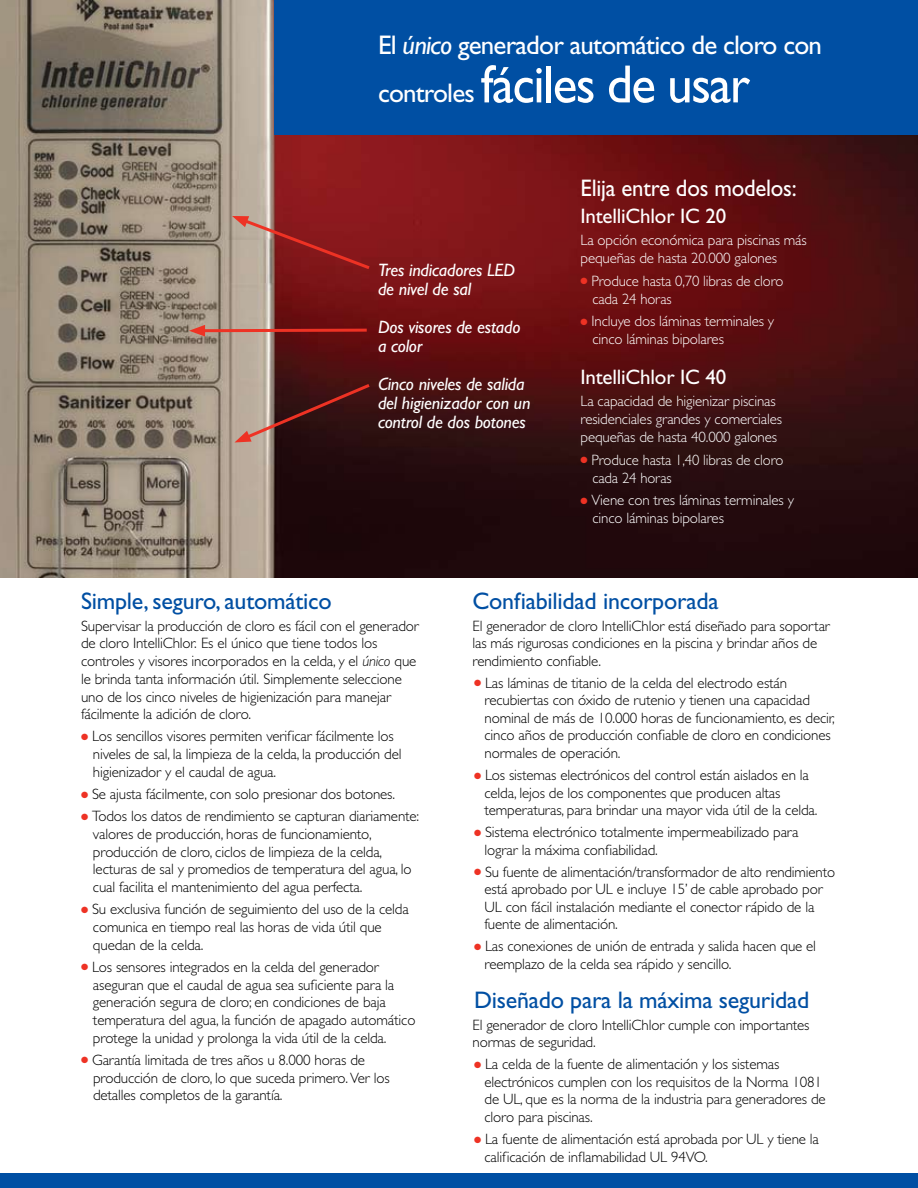
<style>
.page{position:relative;width:918px;height:1188px;background:#fff}
.page>*{position:absolute;margin:0;border:0;box-sizing:border-box;transform-origin:0 0}
.t1{font:54px "Gill Sans Std";letter-spacing:-.03em;color:#fff;scale:.95 1}
.t2{font:27px "Gill Sans Std";letter-spacing:-.03em;color:#fff}
.t3{font:24px "Gill Sans Std";letter-spacing:-.01em;color:#004fa3}
.t4{font:24px "Gill Sans Std";letter-spacing:-.01em;color:#fff;scale:.95 1}
.t5{font:21px "Gill Sans Std";letter-spacing:-.01em;color:#fff}
.t6{font:italic 18px/19.5px "Gill Sans Std";letter-spacing:-.01em;color:#fff}
.t7{font:300 15px/17.7px "Gill Sans Std";letter-spacing:-.01em;color:#000}
.t8{font:300 15px/18px "Gill Sans Std";letter-spacing:-.01em;color:#fff}
.s1{font-style:italic}
.s2{font-size:27px}
.s3{color:#ee3224}
</style>
<div class="page">
<img style="left:0;top:0;width:918px;height:578px">
<div style="left:274px;top:0;width:644px;height:135px;background:#004fa3"></div>
<div style="left:0;top:1174px;width:918px;height:14px;background:#004fa3"></div>
<svg style="left:189px;top:325px;width:181px;height:12px;background:#a34941"></svg>
<svg style="left:232px;top:216px;width:141px;height:56px;background:#9a423f"></svg>
<svg style="left:235px;top:381px;width:138px;height:61px;background:#613b37"></svg>
<h2 class="t2" style="left:378px;top:30px;width:446px">El <span class="s1">único</span> generador automático de cloro con</h2>
<h1 class="t1" style="left:378px;top:53px;width:393px"><span class="s2">controles</span> fáciles de usar</h1>
<p class="t6" style="left:378px;top:260px;width:139px">Tres indicadores LED de nivel de sal</p>
<p class="t6" style="left:378px;top:317px;width:144px">Dos visores de estado a color</p>
<p class="t6" style="left:378px;top:374px;width:154px">Cinco niveles de salida del higienizador con un control de dos botones</p>
<h3 class="t4" style="left:580px;top:174px;width:229px">Elija entre dos modelos:</h3>
<h3 class="t5" style="left:580px;top:204px;width:147px">IntelliChlor IC 20</h3>
<p class="t8" style="left:580px;top:231px;width:228px">La opción económica para piscinas más pequeñas de hasta 20.000 galones</p>
<p class="t8" style="left:593px;top:272px;width:192px;text-indent:-12px"><span class="s3">●</span> Produce hasta 0,70 libras de cloro cada 24 horas</p>
<p class="t8" style="left:593px;top:312px;width:183px;text-indent:-12px"><span class="s3">●</span> Incluye dos láminas terminales y cinco láminas bipolares</p>
<h3 class="t5" style="left:580px;top:365px;width:147px">IntelliChlor IC 40</h3>
<p class="t8" style="left:580px;top:392px;width:203px">La capacidad de higienizar piscinas residenciales grandes y comerciales pequeñas de hasta 40.000 galones</p>
<p class="t8" style="left:593px;top:451px;width:192px;text-indent:-12px"><span class="s3">●</span> Produce hasta 1,40 libras de cloro cada 24 horas</p>
<p class="t8" style="left:593px;top:491px;width:203px;text-indent:-12px"><span class="s3">●</span> Viene con tres láminas terminales y cinco láminas bipolares</p>
<h3 class="t3" style="left:81px;top:587px;width:252px">Simple, seguro, automático</h3>
<p class="t7" style="left:81px;top:617px;width:339px">Supervisar la producción de cloro es fácil con el generador de cloro IntelliChlor. Es el único que tiene todos los controles y visores incorporados en la celda, y el <span class="s1">único</span> que le brinda tanta información útil. Simplemente seleccione uno de los cinco niveles de higienización para manejar fácilmente la adición de cloro.</p>
<p class="t7" style="left:93px;top:728px;width:310px;text-indent:-12px"><span class="s3">●</span> Los sencillos visores permiten verificar fácilmente los niveles de sal, la limpieza de la celda, la producción del higienizador y el caudal de agua.</p>
<p class="t7" style="left:81px;top:785px;width:316px"><span class="s3">●</span> Se ajusta fácilmente, con solo presionar dos botones.</p>
<p class="t7" style="left:93px;top:808px;width:328px;text-indent:-12px"><span class="s3">●</span> Todos los datos de rendimiento se capturan diariamente: valores de producción, horas de funcionamiento, producción de cloro, ciclos de limpieza de la celda, lecturas de sal y promedios de temperatura del agua, lo cual facilita el mantenimiento del agua perfecta.</p>
<p class="t7" style="left:93px;top:901px;width:317px;text-indent:-12px"><span class="s3">●</span> Su exclusiva función de seguimiento del uso de la celda comunica en tiempo real las horas de vida útil que quedan de la celda.</p>
<p class="t7" style="left:93px;top:958px;width:324px;text-indent:-12px"><span class="s3">●</span> Los sensores integrados en la celda del generador aseguran que el caudal de agua sea suficiente para la generación segura de cloro; en condiciones de baja temperatura del agua, la función de apagado automático protege la unidad y prolonga la vida útil de la celda.</p>
<p class="t7" style="left:93px;top:1051px;width:298px;text-indent:-12px"><span class="s3">●</span> Garantía limitada de tres años u 8.000 horas de producción de cloro, lo que suceda primero. Ver los detalles completos de la garantía.</p>
<h3 class="t3" style="left:472px;top:587px;width:248px">Confiabilidad incorporada</h3>
<p class="t7" style="left:472px;top:617px;width:359px">El generador de cloro IntelliChlor está diseñado para soportar las más rigurosas condiciones en la piscina y brindar años de rendimiento confiable.</p>
<p class="t7" style="left:484px;top:674px;width:352px;text-indent:-10px"><span class="s3">●</span> Las láminas de titanio de la celda del electrodo están recubiertas con óxido de rutenio y tienen una capacidad nominal de más de 10.000 horas de funcionamiento, es decir, cinco años de producción confiable de cloro en condiciones normales de operación.</p>
<p class="t7" style="left:484px;top:766px;width:334px;text-indent:-10px"><span class="s3">●</span> Los sistemas electrónicos del control están aislados en la celda, lejos de los componentes que producen altas temperaturas, para brindar una mayor vida útil de la celda.</p>
<p class="t7" style="left:485px;top:824px;width:316px;text-indent:-11px"><span class="s3">●</span> Sistema electrónico totalmente impermeabilizado para lograr la máxima confiabilidad.</p>
<p class="t7" style="left:485px;top:863px;width:352px;text-indent:-11px"><span class="s3">●</span> Su fuente de alimentación/transformador de alto rendimiento está aprobado por UL e incluye 15’ de cable aprobado por UL con fácil instalación mediante el conector rápido de la fuente de alimentación.</p>
<p class="t7" style="left:484px;top:938px;width:333px;text-indent:-10px"><span class="s3">●</span> Las conexiones de unión de entrada y salida hacen que el reemplazo de la celda sea rápido y sencillo.</p>
<h3 class="t3" style="left:474px;top:986px;width:337px">Diseñado para la máxima seguridad</h3>
<p class="t7" style="left:472px;top:1016px;width:339px">El generador de cloro IntelliChlor cumple con importantes normas de seguridad.</p>
<p class="t7" style="left:485px;top:1056px;width:343px;text-indent:-11px"><span class="s3">●</span> La celda de la fuente de alimentación y los sistemas electrónicos cumplen con los requisitos de la Norma 1081 de UL, que es la norma de la industria para generadores de cloro para piscinas.</p>
<p class="t7" style="left:484px;top:1130px;width:336px;text-indent:-10px"><span class="s3">●</span> La fuente de alimentación está aprobada por UL y tiene la calificación de inflamabilidad UL 94VO.</p>
</div>
